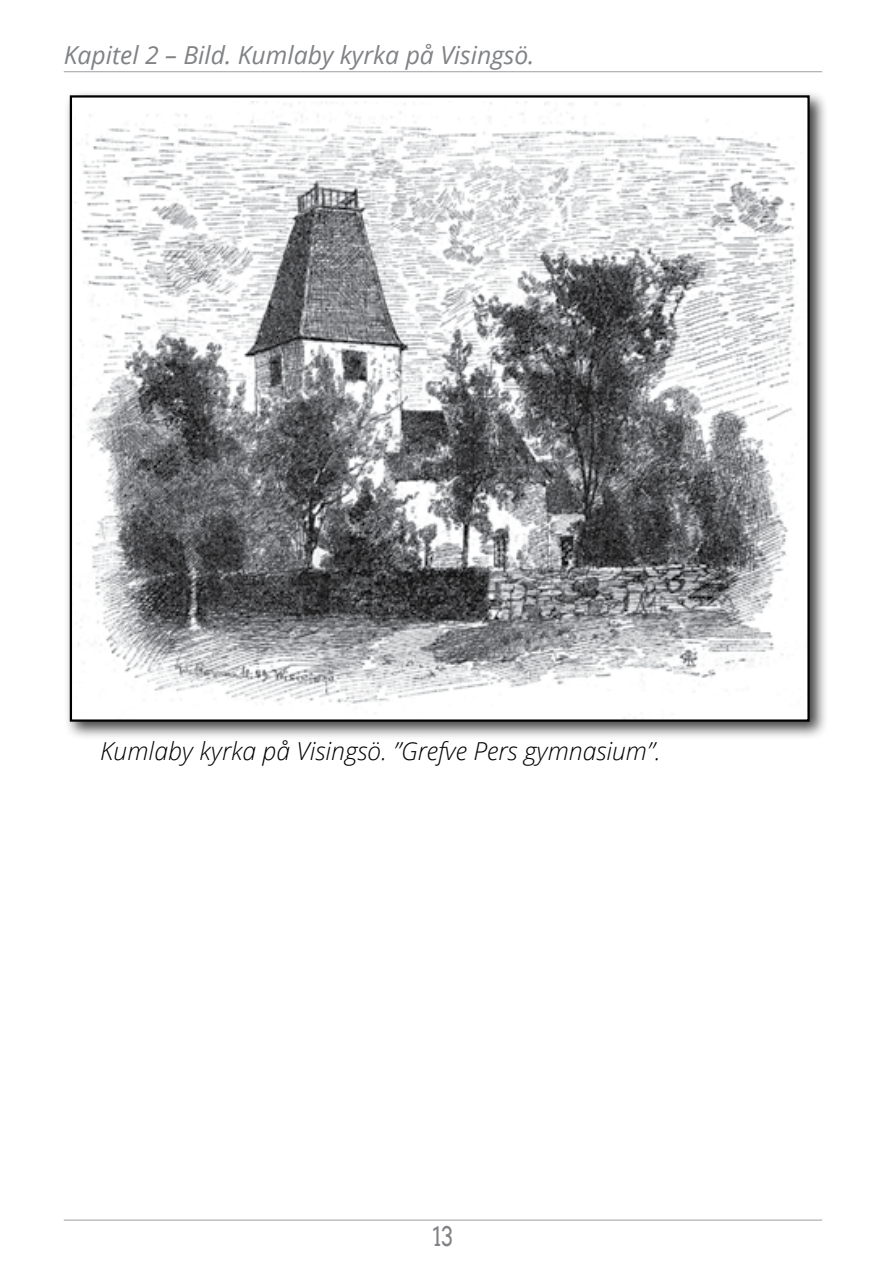
<style>
.page{position:relative;width:893px;height:1276px;background:#fff}
.page>*{position:absolute;margin:0;border:0;box-sizing:border-box;transform-origin:0 0}
.t1{font:27px "Arvo";color:#808285;scale:.8 1}
.t2{font:italic 300 24.75px "Open Sans";color:#000}
.t3{font:italic 24.75px "Open Sans";color:#808285}
</style>
<div class="page">
<hr style="left:64px;top:1219px;width:758px;height:1px;background:#a7a9ac">
<hr style="left:64px;top:71px;width:758px;height:1px;background:#a7a9ac">
<div style="left:64px;top:89px;width:764px;height:651px;background:#000;opacity:.75"></div>
<img style="left:73px;top:102px;width:734px;height:616px">
<p class="t3" style="left:64px;top:38px;width:472px">Kapitel 2 – Bild. Kumlaby kyrka på Visingsö.</p>
<p class="t2" style="left:100px;top:734px;width:562px">Kumlaby kyrka på Visingsö. ”Grefve Pers gymnasium”.</p>
<p class="t1" style="left:432px;top:1220px;width:27px">13</p>
</div>
